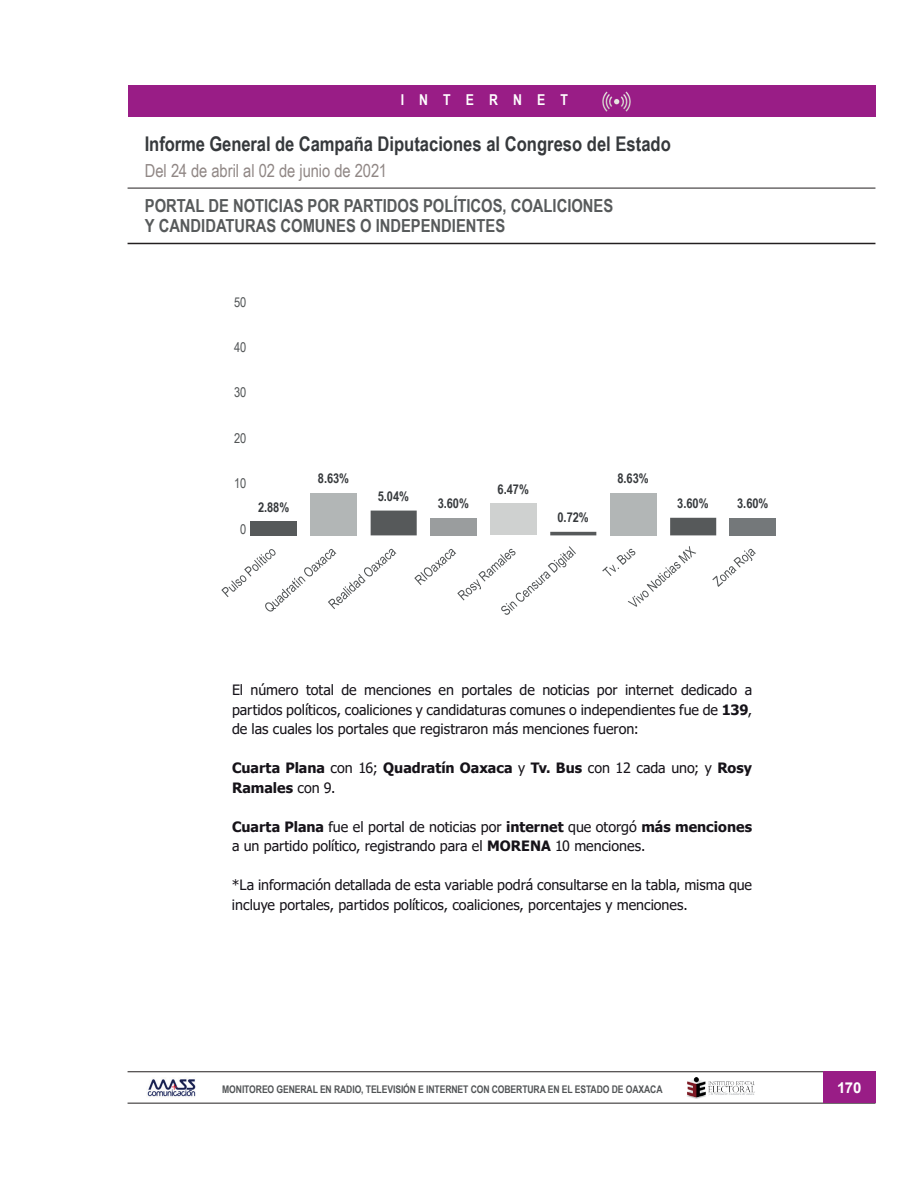
<style>
.page{position:relative;width:918px;height:1188px;background:#fff}
.page>*{position:absolute;margin:0;border:0;box-sizing:border-box;transform-origin:0 0}
.t1{font:700 20.25px "Arial Narrow";color:#36393c}
.t2{font:700 18px/19.5px "Arial Narrow";color:#575a5b}
.t3{font:18px "Arial Narrow";letter-spacing:-.005em;color:#908785}
.t4{font:700 15px "Arial Narrow";letter-spacing:1.01em;color:#fff}
.t5{font:700 15px "Arial";color:#fff}
.t6{font:14.25px/19.5px "Tahoma";color:#161319}
.t7{font:700 14.25px/19.5px "Tahoma";color:#161319}
.t8{font:700 13.5px "Arial Narrow";letter-spacing:-.005em;color:#36393c}
.t9{font:13.5px "Arial Narrow";letter-spacing:-.005em;color:#515455}
.t10{font:700 10.5px "Arial Narrow";letter-spacing:-.01em;color:#515456}
.s1{font-weight:700}
.s2{font-weight:400}
</style>
<div class="page">
<hr style="left:128px;top:1072px;width:747px;height:1px;background:#231f20">
<hr style="left:128px;top:1103px;width:747px;height:1px;background:#231f20">
<div style="left:823px;top:1072px;width:52px;height:31px;background:#991d86"></div>
<img style="left:147px;top:1079px;width:49px;height:18px">
<img style="left:687px;top:1077px;width:68px;height:22px">
<hr style="left:128px;top:243px;width:747px;height:1px;background:#231f20">
<hr style="left:128px;top:188px;width:747px;height:1px;background:#231f20">
<div style="left:128px;top:85px;width:747px;height:31px;background:#991d86"></div>
<img style="left:602px;top:91px;width:29px;height:21px">
<div style="left:251px;top:521px;width:46px;height:14px;background:#56595a"></div>
<div style="left:311px;top:493px;width:46px;height:42px;background:#b2b6b6"></div>
<div style="left:490px;top:504px;width:46px;height:31px;background:#cfd1d0"></div>
<div style="left:610px;top:493px;width:46px;height:42px;background:#b2b6b6"></div>
<div style="left:730px;top:518px;width:46px;height:17px;background:#74787a"></div>
<svg style="left:371px;top:511px;width:345px;height:24px"></svg>
<svg style="left:221px;top:549px;width:175px;height:63px"></svg>
<svg style="left:414px;top:546px;width:162px;height:69px"></svg>
<svg style="left:602px;top:546px;width:94px;height:61px"></svg>
<svg style="left:712px;top:549px;width:44px;height:38px"></svg>
<p class="t4" style="left:401px;top:88px;width:169px">INTERNET</p>
<h1 class="t1" style="left:145px;top:128px;width:528px">Informe General de Campaña Diputaciones al Congreso del Estado</h1>
<p class="t3" style="left:145px;top:158px;width:244px">Del 24 de abril al 02 de junio de 2021</p>
<p class="t2" style="left:145px;top:196px;width:470px">PORTAL DE NOTICIAS POR PARTIDOS POLÍTICOS, COALICIONES<br>Y CANDIDATURAS COMUNES O INDEPENDIENTES</p>
<p class="t9" style="left:234px;top:292px;width:14px">50</p>
<p class="t9" style="left:234px;top:337px;width:14px">40</p>
<p class="t9" style="left:234px;top:383px;width:14px">30</p>
<p class="t9" style="left:234px;top:428px;width:14px">20</p>
<p class="t9" style="left:234px;top:474px;width:14px">10</p>
<p class="t9" style="left:240px;top:519px;width:8px">0</p>
<p class="t8" style="left:258px;top:497px;width:33px">2.88%</p>
<p class="t8" style="left:318px;top:468px;width:33px">8.63%</p>
<p class="t8" style="left:378px;top:486px;width:33px">5.04%</p>
<p class="t8" style="left:438px;top:493px;width:33px">3.60%</p>
<p class="t8" style="left:498px;top:479px;width:33px">6.47%</p>
<p class="t8" style="left:558px;top:507px;width:33px">0.72%</p>
<p class="t8" style="left:617px;top:468px;width:33px">8.63%</p>
<p class="t8" style="left:677px;top:493px;width:33px">3.60%</p>
<p class="t8" style="left:737px;top:493px;width:33px">3.60%</p>
<p class="t6" style="left:232px;top:681px;width:522px;text-align:justify">El número total de menciones en portales de noticias por internet dedicado a partidos políticos, coaliciones y candidaturas comunes o independientes fue de <span class="s1">139</span>, de las cuales los portales que registraron más menciones fueron:</p>
<p class="t7" style="left:232px;top:759px;width:522px">Cuarta Plana <span class="s2">con 16;</span> Quadratín Oaxaca <span class="s2">y</span> Tv. Bus <span class="s2">con 12 cada uno; y</span> Rosy<br>Ramales <span class="s2">con 9.</span></p>
<p class="t6" style="left:232px;top:818px;width:522px"><span class="s1">Cuarta Plana</span> fue el portal de noticias por <span class="s1">internet</span> que otorgó <span class="s1">más menciones </span>a un partido político, registrando para el <span class="s1">MORENA</span> 10 menciones.</p>
<p class="t6" style="left:232px;top:876px;width:522px">*La información detallada de esta variable podrá consultarse en la tabla, misma que incluye portales, partidos políticos, coaliciones, porcentajes y menciones.</p>
<p class="t10" style="left:222px;top:1081px;width:442px">MONITOREO GENERAL EN RADIO, TELEVISIÓN E INTERNET CON COBERTURA EN EL ESTADO DE OAXACA</p>
<p class="t5" style="left:837px;top:1077px;width:26px">170</p>
</div>
